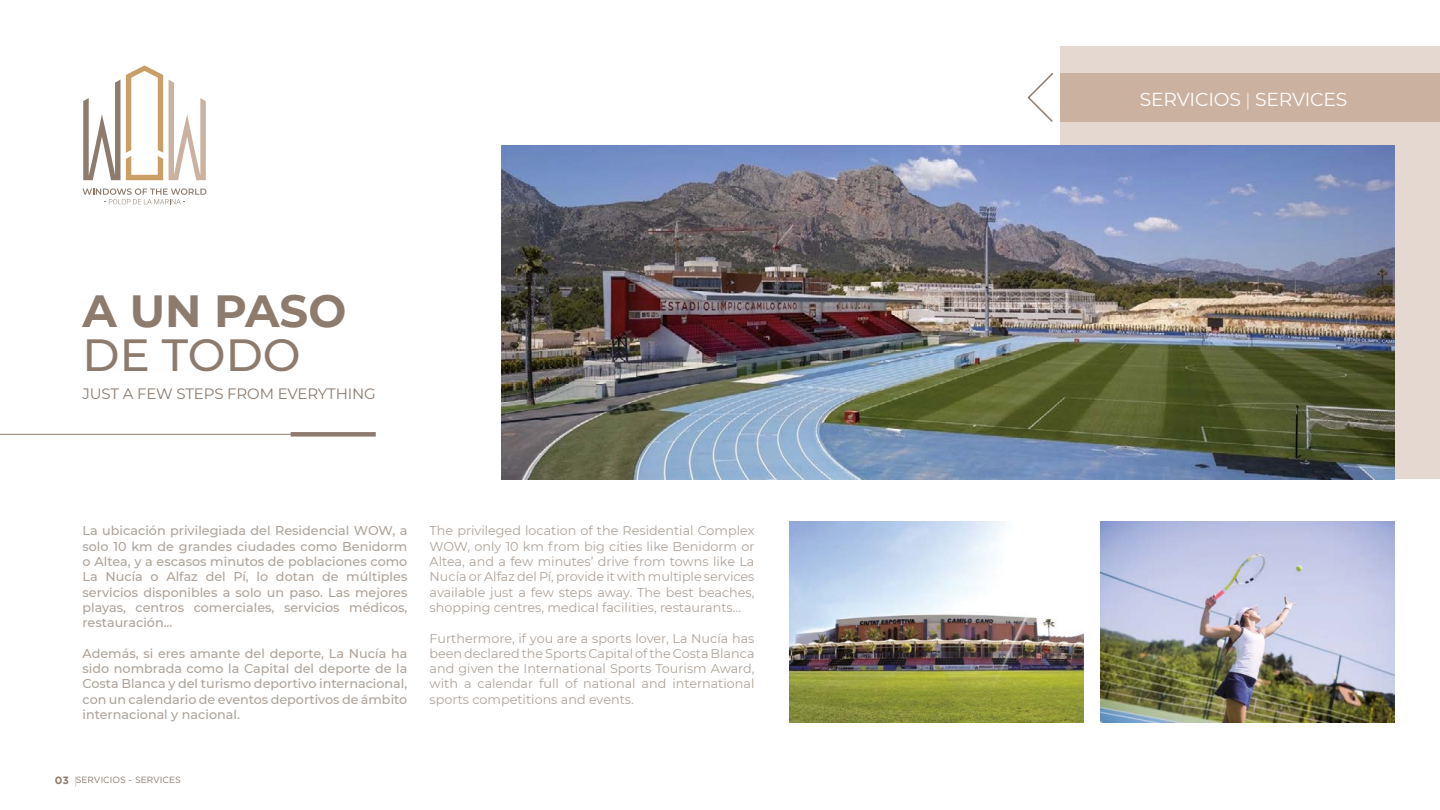
<style>
.page{position:relative;width:1440px;height:810px;background:#fff}
.page>*{position:absolute;margin:0;border:0;box-sizing:border-box;transform-origin:0 0}
.t1{font:700 45px "Montserrat";color:#8d7b6d}
.t2{font:500 45px "Montserrat";color:#8d7b6d}
.t3{font:18.75px "Montserrat";letter-spacing:-.01em;color:#fff}
.t4{font:15px "Montserrat";letter-spacing:-.01em;color:#8d7b6d}
.t5{font:12.75px/15.3px "Montserrat";color:#afa399;text-align:justify}
.t6{font:500 12.75px/15.3px "Montserrat";color:#afa399;text-align:justify}
.t7{font:9px "Gotham";color:#8d7b6d}
.s1{font-weight:700;font-size:10.5px}
.s2{font-family:"Minion Pro";font-size:10.5px;color:#cbb1a0}
.s3{font-family:"Times New Roman";font-style:italic}
</style>
<div class="page">
<div style="left:1060px;top:46px;width:380px;height:433px;background:#e5d8d0"></div>
<img style="left:501px;top:146px;width:894px;height:333px">
<svg style="left:82px;top:188px;width:124px;height:16px"></svg>
<svg style="left:169px;top:80px;width:37px;height:100px"></svg>
<svg style="left:83px;top:65px;width:80px;height:115px"></svg>
<hr style="left:0;top:434px;width:370px;height:1px;background:#8d7b6d">
<div style="left:291px;top:432px;width:85px;height:5px;background:#8d7b6d"></div>
<img style="left:789px;top:522px;width:294px;height:200px">
<img style="left:1101px;top:522px;width:294px;height:200px">
<div style="left:1060px;top:73px;width:380px;height:49px;background:#cbb1a0"></div>
<svg style="left:1027px;top:72px;width:27px;height:50px"></svg>
<h1 class="t1" style="left:82px;top:279px;width:265px">A UN PASO</h1>
<h1 class="t2" style="left:82px;top:324px;width:220px">DE TODO</h1>
<p class="t4" style="left:82px;top:384px;width:295px">JUST A FEW STEPS FROM EVERYTHING</p>
<p class="t6" style="left:82px;top:523px;width:326px">La ubicación privilegiada del Residencial WOW, a solo 10 km de grandes ciudades como Benidorm o Altea, y a escasos minutos de poblaciones como La Nucía o Alfaz del Pí, lo dotan de múltiples servicios disponibles a solo un paso. Las mejores playas, centros comerciales, servicios médicos, restauración...</p>
<p class="t6" style="left:82px;top:645px;width:326px">Además, si eres amante del deporte, La Nucía ha sido nombrada como la Capital del deporte de la Costa Blanca y del turismo deportivo internacional, con un calendario de eventos deportivos de ámbito internacional y nacional.</p>
<p class="t7" style="left:55px;top:775px;width:127px"><span class="s1">03</span> <span class="s2">|</span>SERVICIOS - SERVICES</p>
<p class="t5" style="left:430px;top:523px;width:326px">The privileged location of the Residential Complex WOW, only 10 km from big cities like Benidorm or Altea, and a few minutes’ drive from towns like La Nucía or Alfaz del Pí, provide it with multiple services available just a few steps away. The best beaches, shopping centres, medical facilities, restaurants…</p>
<p class="t5" style="left:430px;top:630px;width:326px">Furthermore, if you are a sports lover, La Nucía has been declared the Sports Capital of the Costa Blanca and given the International Sports Tourism Award, with a calendar full of national and international sports competitions and events.</p>
<h2 class="t3" style="left:1140px;top:87px;width:209px">SERVICIOS <span class="s3">|</span> SERVICES</h2>
</div>
